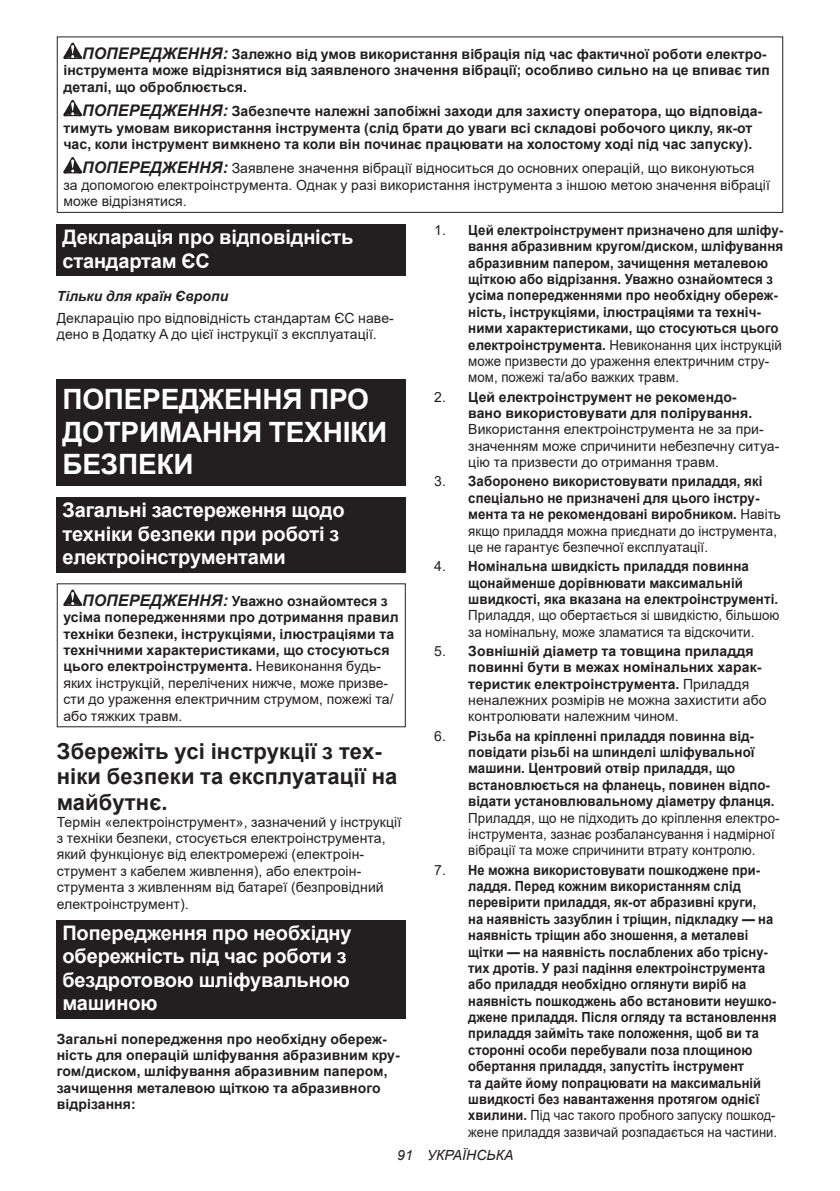
<style>
.page{position:relative;width:840px;height:1191px;background:#fff}
.page>*{position:absolute;margin:0;border:0;box-sizing:border-box;transform-origin:0 0}
.t1{font:700 28px/32.8px "Arial";letter-spacing:-.01em;color:#fff}
.t2{font:700 22px/25.8px "Arial";letter-spacing:.005em;color:#231f20}
.t3{font:700 20px/23.4px "Arial";letter-spacing:-.01em;color:#fff}
.t4{font:700 14px/16.4px "Arial";letter-spacing:.005em;color:#231f20}
.t5{font:700 14px/16.4px "Arial";letter-spacing:.005em;color:#231f20;scale:.95 1}
.t6{font:700 14px/16.4px "Arial";letter-spacing:.005em;color:#231f20;scale:.92 1}
.t7{font:14px/16.4px "Arial";letter-spacing:.005em;color:#231f20}
.t8{font:14px/16.4px "Arial";letter-spacing:.005em;color:#231f20;scale:.95 1}
.t9{font:italic 700 14px "Arial";letter-spacing:.005em;color:#231f20}
.t10{font:italic 14px "Arial";letter-spacing:.005em;color:#231f20}
.s1{font-style:italic;font-size:16px}
.s2{font-weight:700;font-style:italic;font-size:16px}
.s3{font-weight:400}
</style>
<div class="page">
<svg style="left:63px;top:43px;width:19px;height:16px"></svg>
<svg style="left:63px;top:100px;width:19px;height:16px"></svg>
<svg style="left:63px;top:157px;width:19px;height:16px"></svg>
<div style="left:57px;top:36px;width:725px;height:177px;border:1px solid #231f20"></div>
<div style="left:57px;top:224px;width:348px;height:52px;background:#231f20"></div>
<div style="left:57px;top:379px;width:348px;height:107px;background:#231f20"></div>
<div style="left:57px;top:497px;width:348px;height:75px;background:#231f20"></div>
<svg style="left:63px;top:589px;width:19px;height:17px"></svg>
<div style="left:57px;top:920px;width:348px;height:98px;background:#231f20"></div>
<p class="t4" style="left:63px;top:46px;width:707px;text-indent:19px"><span class="s1">ПОПЕРЕДЖЕННЯ:</span> Залежно від умов використання вібрація під час фактичної роботи електро&shy;інструмента може відрізнятися від заявленого значення вібрації; особливо сильно на це впиває тип деталі, що оброблюється.</p>
<p class="t4" style="left:63px;top:103px;width:700px;text-indent:19px"><span class="s1">ПОПЕРЕДЖЕННЯ:</span> Забезпечте належні запобіжні заходи для захисту оператора, що відповіда&shy;тимуть умовам використання інструмента (слід брати до уваги всі складові робочого циклу, як-от час, коли інструмент вимкнено та коли він починає працювати на холостому ході під час запуску).</p>
<p class="t7" style="left:63px;top:160px;width:707px;text-indent:19px"><span class="s2">ПОПЕРЕДЖЕННЯ:</span> Заявлене значення вібрації відноситься до основних операцій, що виконуються за допомогою електроінструмента. Однак у разі використання інструмента з іншою метою значення вібрації може відрізнятися.</p>
<h3 class="t3" style="left:62px;top:226px;width:292px">Декларація про відповідність стандартам ЄС</h3>
<p class="t9" style="left:57px;top:287px;width:173px">Тільки для країн Європи</p>
<p class="t7" style="left:57px;top:310px;width:338px">Декларацію про відповідність стандартам ЄС наве&shy;дено в Додатку A до цієї інструкції з експлуатації.</p>
<p class="t5" style="left:468px;top:222px;width:333px;text-indent:-34px"><span class="s3">1.</span> Цей електроінструмент призначено для шліфу&shy;вання абразивним кругом/диском, шліфування абразивним папером, зачищення металевою щіткою або відрізання. Уважно ознайомтеся з усіма попередженнями про необхідну обереж&shy;ність, інструкціями, ілюстраціями та техніч&shy;ними характеристиками, що стосуються цього електроінструмента. <span class="s3">Невиконання цих інструкцій може призвести до ураження електричним стру&shy;мом, пожежі та/або важких травм.</span></p>
<p class="t4" style="left:468px;top:389px;width:285px;text-indent:-34px"><span class="s3">2.</span> Цей електроінструмент не рекомендо&shy;вано використовувати для полірування.</p>
<p class="t7" style="left:468px;top:421px;width:312px">Використання електроінструмента не за при&shy;значенням може спричинити небезпечну ситуа&shy;цію та призвести до отримання травм.</p>
<p class="t5" style="left:468px;top:473px;width:330px;text-indent:-34px"><span class="s3">3.</span> Заборонено використовувати приладдя, які спеціально не призначені для цього інстру&shy;мента та не рекомендовані виробником. <span class="s3">Навіть якщо приладдя можна приєднати до інструмента, це не гарантує безпечної експлуатації.</span></p>
<p class="t5" style="left:468px;top:558px;width:327px;text-indent:-34px"><span class="s3">4.</span> Номінальна швидкість приладдя повинна щонайменше дорівнювати максимальній швидкості, яка вказана на електроінструменті.</p>
<p class="t8" style="left:468px;top:607px;width:329px">Приладдя, що обертається зі швидкістю, більшою за номінальну, може зламатися та відскочити.</p>
<p class="t4" style="left:468px;top:643px;width:300px;text-indent:-34px"><span class="s3">5.</span> Зовнішній діаметр та товщина приладдя повинні бути в межах номінальних харак&shy;теристик електроінструмента. <span class="s3">Приладдя неналежних розмірів не можна захистити або контролювати належним чином.</span></p>
<p class="t5" style="left:468px;top:727px;width:324px;text-indent:-34px"><span class="s3">6.</span> Різьба на кріпленні приладдя повинна від&shy;повідати різьбі на шпинделі шліфувальної машини. Центровий отвір приладдя, що встановлюється на фланець, повинен відпо&shy;відати установлювальному діаметру фланця.</p>
<p class="t8" style="left:468px;top:809px;width:329px">Приладдя, що не підходить до кріплення електро&shy;інструмента, зазнає розбалансування і надмірної вібрації та може спричинити втрату контролю.</p>
<p class="t6" style="left:468px;top:861px;width:337px;text-indent:-34px"><span class="s3">7.</span> Не можна використовувати пошкоджене при&shy;ладдя. Перед кожним використанням слід перевірити приладдя, як-от абразивні круги,<br>на наявність зазублин і тріщин, підкладку — на наявність тріщин або зношення, а металеві щітки — на наявність послаблених або трісну&shy;тих дротів. У разі падіння електроінструмента або приладдя необхідно оглянути виріб на наявність пошкоджень або встановити неушко&shy;джене приладдя. Після огляду та встановлення приладдя займіть таке положення, щоб ви та сторонні особи перебували поза площиною обертання приладдя, запустіть інструмент<br>та дайте йому попрацювати на максимальній швидкості без навантаження протягом однієї хвилини. <span class="s3">Під час такого пробного запуску пошкод&shy;жене приладдя зазвичай розпадається на частини.</span></p>
<h1 class="t1" style="left:62px;top:383px;width:326px">ПОПЕРЕДЖЕННЯ ПРО<br>ДОТРИМАННЯ ТЕХНІКИ<br>БЕЗПЕКИ</h1>
<h3 class="t3" style="left:62px;top:498px;width:283px">Загальні застереження щодо техніки безпеки при роботі з електроінструментами</h3>
<p class="t4" style="left:63px;top:593px;width:336px;text-indent:19px"><span class="s1">ПОПЕРЕДЖЕННЯ:</span> Уважно ознайомтеся з усіма попередженнями про дотримання правил техніки безпеки, інструкціями, ілюстраціями та технічними характеристиками, що стосуються цього електроінструмента. <span class="s3">Невиконання будь&shy;яких інструкцій, перелічених нижче, може призве&shy;сти до ураження електричним струмом, пожежі та/ або тяжких травм.</span></p>
<h2 class="t2" style="left:57px;top:738px;width:342px">Збережіть усі інструкції з тех&shy;ніки безпеки та експлуатації на майбутнє.</h2>
<p class="t7" style="left:57px;top:813px;width:346px">Термін «електроінструмент», зазначений у інструкції з техніки безпеки, стосується електроінструмента, який функціонує від електромережі (електроін&shy;струмент з кабелем живлення), або електроін&shy;струмента з живленням від батареї (безпровідний електроінструмент).</p>
<h3 class="t3" style="left:62px;top:921px;width:290px">Попередження про необхідну обережність під час роботи з бездротовою шліфувальною машиною</h3>
<p class="t4" style="left:57px;top:1030px;width:344px">Загальні попередження про необхідну обереж&shy;ність для операцій шліфування абразивним кру&shy;гом/диском, шліфування абразивним папером, зачищення металевою щіткою та абразивного відрізання:</p>
<p class="t10" style="left:397px;top:1146px;width:118px">91 УКРАЇНСЬКА</p>
</div>
